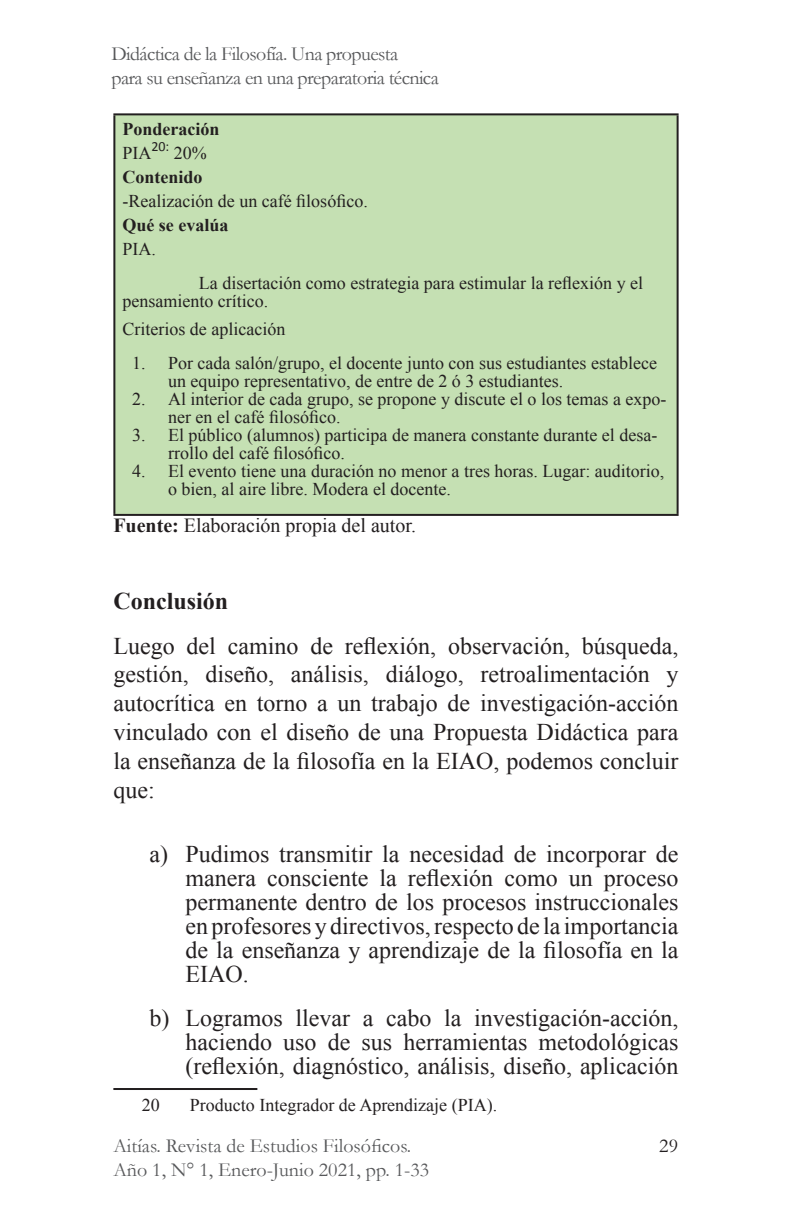
<style>
.page{position:relative;width:792px;height:1224px;background:#fff}
.page>*{position:absolute;margin:0;border:0;box-sizing:border-box;transform-origin:0 0}
.t1{font:24px/24px "Times New Roman";color:#231f20;text-align:justify}
.Humanitas_Texto_1{font:24px/28.8px "Times New Roman";color:#221e1f;text-align:justify}
.Humanitas_Subtítulo{font:700 24px "Times New Roman";color:#221e1f}
.t2{font:20px/24px "Garamond";letter-spacing:-.03em;color:#57585a}
.t3{font:20px/24px "Garamond";color:#57585a}
.Humanitas_citar_fuen{font:20px "Times New Roman";color:#221e1f}
.t4{font:20px "Garamond";color:#231f20}
.Humanitas_Ref_al_pie{font:18px/18px "Times New Roman";color:#231f20}
.t5{font:700 18px "Times New Roman";color:#231f20}
.s1{font-weight:700}
</style>
<div class="page">
<div style="left:114px;top:114px;width:564px;height:401px;background:#c5e0b3"></div>
<hr style="left:113px;top:113px;width:566px;height:2px;background:#231f20">
<hr style="left:113px;top:115px;width:2px;height:399px;background:#231f20">
<hr style="left:677px;top:115px;width:2px;height:399px;background:#231f20">
<hr style="left:113px;top:514px;width:566px;height:2px;background:#231f20">
<hr style="left:113px;top:1088px;width:144px;height:2px;background:#231f20">
<p class="t2" style="left:111px;top:41px;width:329px">Didáctica de la Filosofía. Una propuesta<br>para su enseñanza en una preparatoria técnica</p>
<p class="t5" style="left:122px;top:116px;width:99px">Ponderación</p>
<p class="Humanitas_Ref_al_pie" style="left:122px;top:144px;width:86px">PIA<sup>20:</sup> 20%</p>
<p class="t5" style="left:122px;top:164px;width:82px">Contenido</p>
<p class="Humanitas_Ref_al_pie" style="left:122px;top:192px;width:247px">-Realización de un café filosófico.</p>
<p class="t5" style="left:122px;top:212px;width:108px">Qué se evalúa</p>
<p class="Humanitas_Ref_al_pie" style="left:122px;top:240px;width:35px">PIA.</p>
<p class="Humanitas_Ref_al_pie" style="left:122px;top:274px;width:522px;text-indent:76px">La disertación como estrategia para estimular la reflexión y el pensamiento crítico.</p>
<p class="Humanitas_Ref_al_pie" style="left:122px;top:320px;width:164px">Criterios de aplicación</p>
<p class="Humanitas_Ref_al_pie" style="left:168px;top:354px;width:490px;text-indent:-36px">1. Por cada salón/grupo, el docente junto con sus estudiantes establece un equipo representativo, de entre de 2 ó 3 estudiantes.</p>
<p class="Humanitas_Ref_al_pie" style="left:168px;top:390px;width:500px;text-indent:-36px">2. Al interior de cada grupo, se propone y discute el o los temas a expo&shy;ner en el café filosófico.</p>
<p class="Humanitas_Ref_al_pie" style="left:168px;top:426px;width:491px;text-indent:-36px">3. El público (alumnos) participa de manera constante durante el desa&shy;rrollo del café filosófico.</p>
<p class="Humanitas_Ref_al_pie" style="left:168px;top:462px;width:498px;text-indent:-36px">4. El evento tiene una duración no menor a tres horas. Lugar: auditorio, o bien, al aire libre. Modera el docente.</p>
<p class="Humanitas_citar_fuen" style="left:113px;top:512px;width:304px"><span class="s1">Fuente:</span> Elaboración propia del autor.</p>
<p class="Humanitas_Subtítulo" style="left:113px;top:584px;width:116px">Conclusión</p>
<p class="Humanitas_Texto_1" style="left:113px;top:631px;width:567px">Luego del camino de reflexión, observación, búsqueda, gestión, diseño, análisis, diálogo, retroalimentación y autocrítica en torno a un trabajo de investigación-acción vinculado con el diseño de una Propuesta Didáctica para la enseñanza de la filosofía en la EIAO, podemos concluir que:</p>
<p class="t1" style="left:185px;top:841px;width:495px;text-indent:-36px">a) Pudimos transmitir la necesidad de incorporar de manera consciente la reflexión como un proceso permanente dentro de los procesos instruccionales en profesores y directivos, respecto de la importancia de la enseñanza y aprendizaje de la filosofía en la EIAO.</p>
<p class="t1" style="left:185px;top:1005px;width:495px;text-indent:-36px">b) Logramos llevar a cabo la investigación-acción, haciendo uso de sus herramientas metodológicas (reflexión, diagnóstico, análisis, diseño, aplicación</p>
<p class="Humanitas_Ref_al_pie" style="left:142px;top:1095px;width:19px">20</p>
<p class="Humanitas_Ref_al_pie" style="left:190px;top:1095px;width:309px">Producto Integrador de Aprendizaje (PIA).</p>
<p class="t3" style="left:113px;top:1133px;width:317px">Aitías. Revista de Estudios Filosóficos.<br>Año 1, N° 1, Enero-Junio 2021, pp. 1-33</p>
<p class="t4" style="left:659px;top:1132px;width:20px">29</p>
</div>
